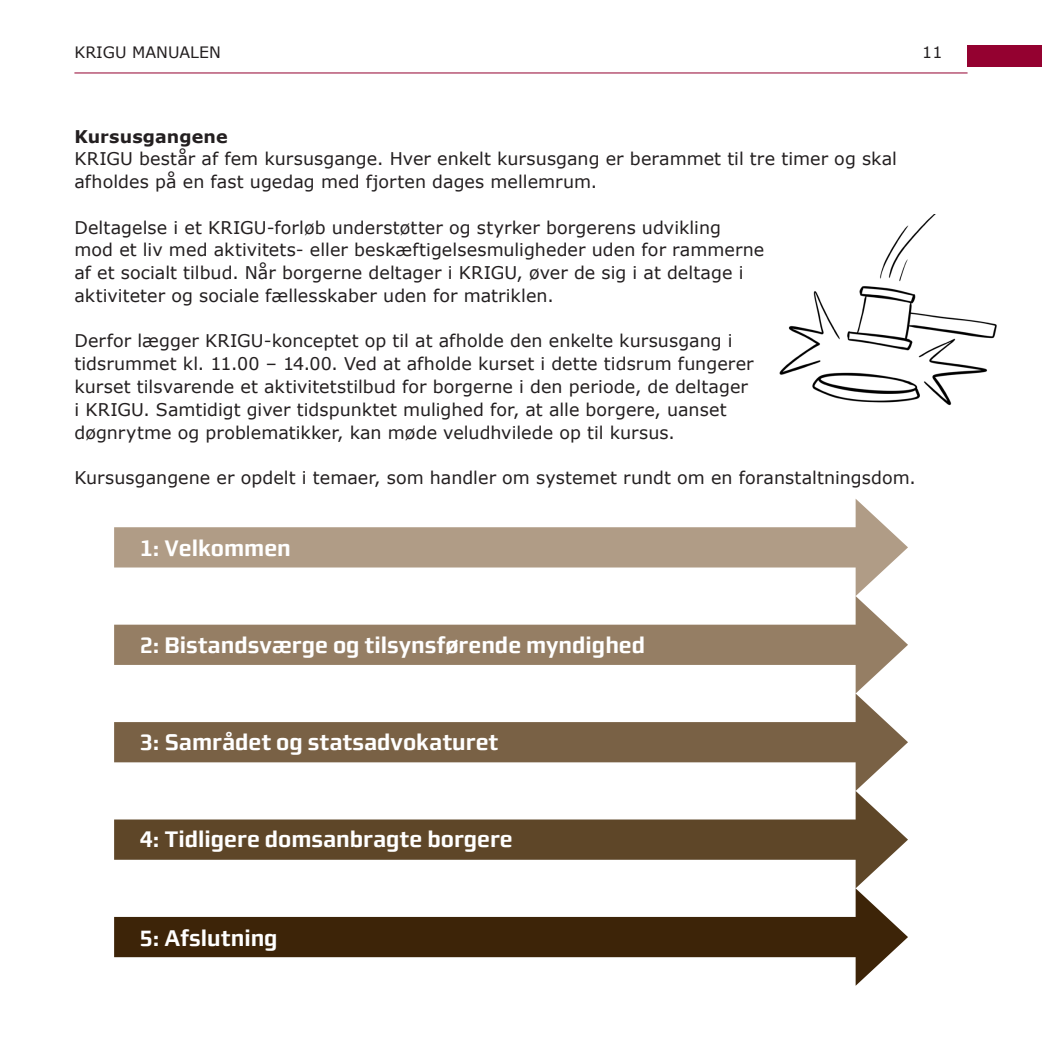
<style>
.page{position:relative;width:1042px;height:1042px;background:#fff}
.page>*{position:absolute;margin:0;border:0;box-sizing:border-box;transform-origin:0 0}
.top-header-tekst{font:700 22.57px "midtsans";color:#fff}
.Brødtekst-10-pkt{font:17.5px/22.8px "Verdana";letter-spacing:.005em;color:#231f20}
.Brødtekst-10-pkt-2{font:700 17.5px "Verdana";letter-spacing:.005em;color:#231f20}
.t1{font:15.75px "Verdana";color:#231f20}
</style>
<div class="page">
<div style="left:967px;top:46px;width:75px;height:21px;background:#940130"></div>
<hr style="left:74px;top:73px;width:893px;height:1px;background:#940130">
<div style="left:114px;top:527px;width:759px;height:40px;background:#b09c86"></div>
<div style="left:114px;top:625px;width:759px;height:40px;background:#957e64"></div>
<div style="left:114px;top:722px;width:759px;height:40px;background:#796145"></div>
<div style="left:114px;top:819px;width:759px;height:41px;background:#5e4628"></div>
<div style="left:114px;top:917px;width:759px;height:40px;background:#3d2408"></div>
<svg style="left:855px;top:499px;width:53px;height:487px"></svg>
<img style="left:780px;top:214px;width:217px;height:192px">
<p class="t1" style="left:74px;top:41px;width:148px">KRIGU MANUALEN</p>
<p class="t1" style="left:922px;top:41px;width:22px">11</p>
<p class="Brødtekst-10-pkt-2" style="left:74px;top:125px;width:155px">Kursusgangene</p>
<p class="Brødtekst-10-pkt" style="left:74px;top:147px;width:824px">KRIGU består af fem kursusgange. Hver enkelt kursusgang er berammet til tre timer og skal afholdes på en fast ugedag med fjorten dages mellemrum.</p>
<p class="Brødtekst-10-pkt" style="left:74px;top:216px;width:691px">Deltagelse i et KRIGU-forløb understøtter og styrker borgerens udvikling<br>mod et liv med aktivitets- eller beskæftigelsesmuligheder uden for rammerne af et socialt tilbud. Når borgerne deltager i KRIGU, øver de sig i at deltage i aktiviteter og sociale fællesskaber uden for matriklen.</p>
<p class="Brødtekst-10-pkt" style="left:74px;top:329px;width:681px">Derfor lægger KRIGU-konceptet op til at afholde den enkelte kursusgang i tidsrummet kl. 11.00 – 14.00. Ved at afholde kurset i dette tidsrum fungerer kurset tilsvarende et aktivitetstilbud for borgerne i den periode, de deltager i KRIGU. Samtidigt giver tidspunktet mulighed for, at alle borgere, uanset døgnrytme og problematikker, kan møde veludhvilede op til kursus.</p>
<p class="Brødtekst-10-pkt" style="left:74px;top:466px;width:843px">Kursusgangene er opdelt i temaer, som handler om systemet rundt om en foranstaltningsdom.</p>
<p class="top-header-tekst" style="left:140px;top:535px;width:152px">1: Velkommen</p>
<p class="top-header-tekst" style="left:140px;top:632px;width:507px">2: Bistandsværge og tilsynsførende myndighed</p>
<p class="top-header-tekst" style="left:140px;top:729px;width:360px">3: Samrådet og statsadvokaturet</p>
<p class="top-header-tekst" style="left:140px;top:826px;width:374px">4: Tidligere domsanbragte borgere</p>
<p class="top-header-tekst" style="left:140px;top:925px;width:139px">5: Afslutning</p>
</div>
